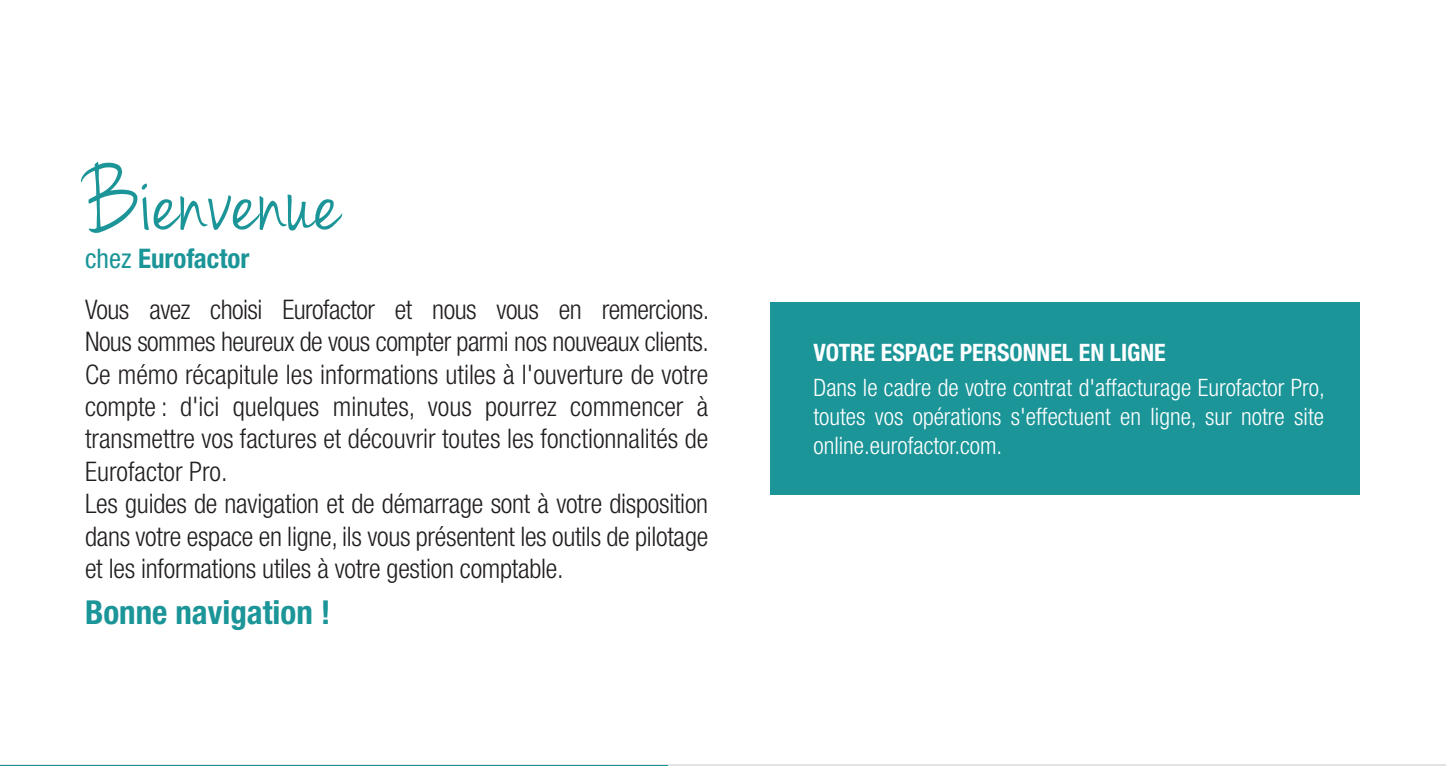
<style>
.page{position:relative;width:1446px;height:766px;background:#fff}
.page>*{position:absolute;margin:0;border:0;box-sizing:border-box;transform-origin:0 0}
.t1{font:105px "Jenna Sue";color:#1b9598}
.t2{font:700 condensed 33px "Helvetica Neue";color:#1b9598}
.t3{font:300 condensed 27px/32.4px "Helvetica Neue";letter-spacing:-.01em;color:#231f20}
.t4{font:300 condensed 24px/28.8px "Helvetica Neue";color:#fff;text-align:justify}
.t5{font:700 condensed 24px "Helvetica Neue";color:#fff}
.s1{font-weight:400;color:#1b9598}
.s2{font-weight:700;color:#1b9598}
</style>
<div class="page">
<hr style="left:0;top:764px;width:1446px;height:1px;background:#697379">
<hr style="left:0;top:764px;width:667px;height:1px;background:#1b9598">
<div style="left:771px;top:301px;width:589px;height:193px;background:#1b9598"></div>
<h1 class="t1" style="left:85px;top:139px;width:257px">Bienvenue</h1>
<p class="t3" style="left:85px;top:233px;width:626px;line-height:50.4px"><span class="s1">chez</span> <span class="s2">Eurofactor<br></span>Vous avez choisi Eurofactor et nous vous en remercions.</p>
<p class="t3" style="left:85px;top:325px;width:625px">Nous sommes heureux de vous compter parmi nos nouveaux clients.<br>Ce mémo récapitule les informations utiles à l'ouverture de votre compte : d'ici quelques minutes, vous pourrez commencer à transmettre vos factures et découvrir toutes les fonctionnalités de Eurofactor Pro.<br>Les guides de navigation et de démarrage sont à votre disposition dans votre espace en ligne, ils vous présentent les outils de pilotage et les informations utiles à votre gestion comptable.</p>
<p class="t2" style="left:85px;top:592px;width:247px">Bonne navigation !</p>
<p class="t5" style="left:813px;top:338px;width:354px">VOTRE ESPACE PERSONNEL EN LIGNE</p>
<p class="t4" style="left:813px;top:373px;width:513px">Dans le cadre de votre contrat d'affacturage Eurofactor Pro, toutes vos opérations s'effectuent en ligne, sur notre site online.eurofactor.com.</p>
</div>
